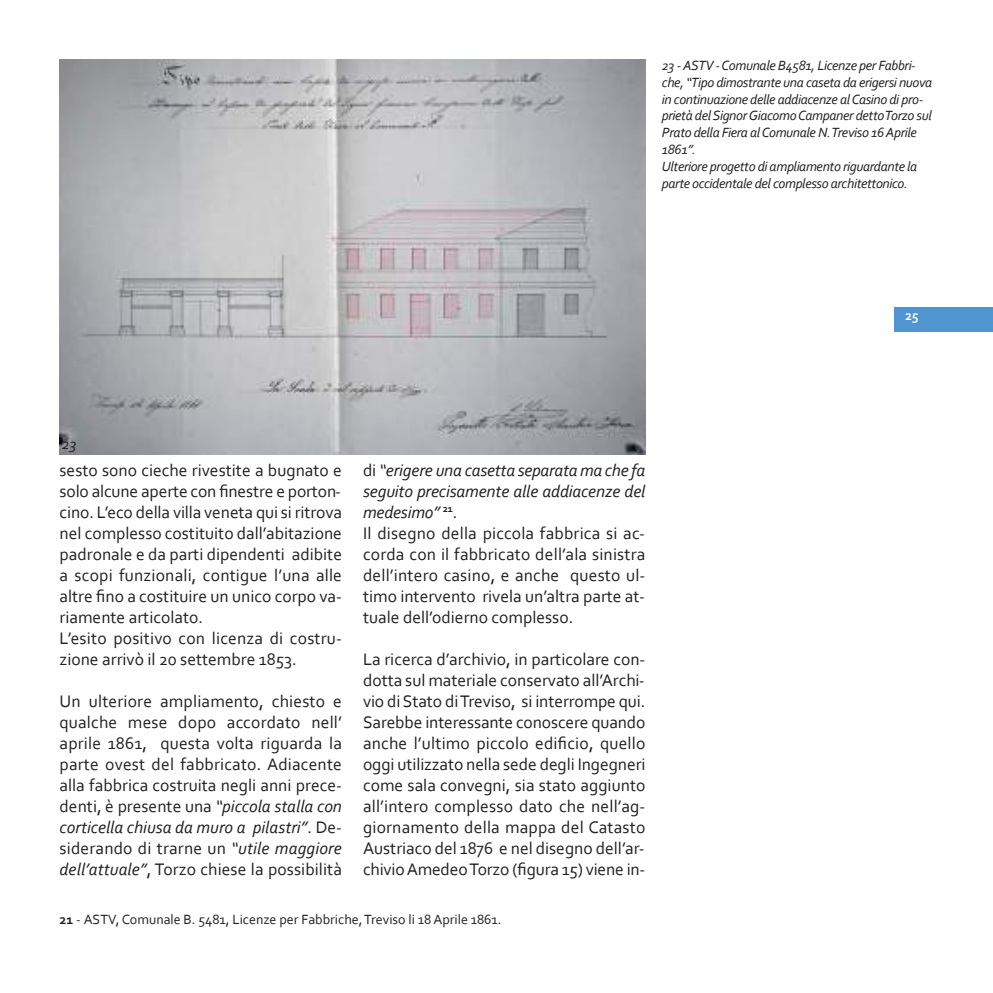
<style>
.page{position:relative;width:993px;height:993px;background:#fff}
.page>*{position:absolute;margin:0;border:0;box-sizing:border-box;transform-origin:0 0}
.t1{font:17.5px/21px "Corbel";color:#231f20}
.t2{font:italic 15.75px "Corbel";color:#231f20}
.t3{font:italic 14px/16.8px "Corbel";letter-spacing:-.025em;color:#231f20}
.t4{font:14px "Corbel";color:#231f20}
.t5{font:700 14px "Corbel";color:#fff}
.s1{font-style:italic}
.s2{font-weight:700}
</style>
<div class="page">
<img style="left:60px;top:60px;width:585px;height:394px">
<div style="left:894px;top:306px;width:98px;height:25px;background:#5094d0"></div>
<p class="t3" style="left:661px;top:57px;width:272px">23 - ASTV - Comunale B4581, Licenze per Fabbri&shy;che, “Tipo dimostrante una caseta da erigersi nuova in continuazione delle addiacenze al Casino di pro&shy;prietà del Signor Giacomo Campaner detto Torzo sul Prato della Fiera al Comunale N. Treviso 16 Aprile 1861”.<br>Ulteriore progetto di ampliamento riguardante la parte occidentale del complesso architettonico.</p>
<p class="t2" style="left:62px;top:433px;width:16px">23</p>
<p class="t1" style="left:363px;top:459px;width:284px">di <span class="s1">“erigere una casetta separata ma che fa seguito precisamente alle addiacenze del medesimo”</span> <sup>21</sup>.<br>Il disegno della piccola fabbrica si ac&shy;corda con il fabbricato dell’ala sinistra dell’intero casino, e anche questo ul&shy;timo intervento rivela un’altra parte at&shy;tuale dell’odierno complesso.</p>
<p class="t1" style="left:363px;top:648px;width:284px;text-align:justify">La ricerca d’archivio, in particolare con&shy;dotta sul materiale conservato all’Archi&shy;vio di Stato di Treviso, si interrompe qui.<br>Sarebbe interessante conoscere quando anche l’ultimo piccolo edificio, quello oggi utilizzato nella sede degli Ingegneri come sala convegni, sia stato aggiunto all’intero complesso dato che nell’ag&shy;giornamento della mappa del Catasto Austriaco del 1876 e nel disegno dell’ar&shy;chivio Amedeo Torzo (figura 15) viene in-</p>
<p class="t4" style="left:60px;top:910px;width:443px"><span class="s2">21</span> - ASTV, Comunale B. 5481, Licenze per Fabbriche, Treviso li 18 Aprile 1861.</p>
<p class="t1" style="left:60px;top:459px;width:284px">sesto sono cieche rivestite a bugnato e solo alcune aperte con finestre e porton&shy;cino. L’eco della villa veneta qui si ritrova nel complesso costituito dall’abitazione padronale e da parti dipendenti adibite a scopi funzionali, contigue l’una alle altre fino a costituire un unico corpo va&shy;riamente articolato.<br>L’esito positivo con licenza di costru&shy;zione arrivò il 20 settembre 1853.</p>
<p class="t1" style="left:60px;top:690px;width:284px;text-align:justify">Un ulteriore ampliamento, chiesto e qualche mese dopo accordato nell’ aprile 1861, questa volta riguarda la parte ovest del fabbricato. Adiacente alla fabbrica costruita negli anni prece&shy;denti, è presente una <span class="s1">“piccola stalla con corticella chiusa da muro a pilastri”</span>. De&shy;siderando di trarne un <span class="s1">“utile maggiore dell’attuale”</span>, Torzo chiese la possibilità</p>
<p class="t5" style="left:904px;top:307px;width:15px">25</p>
</div>
